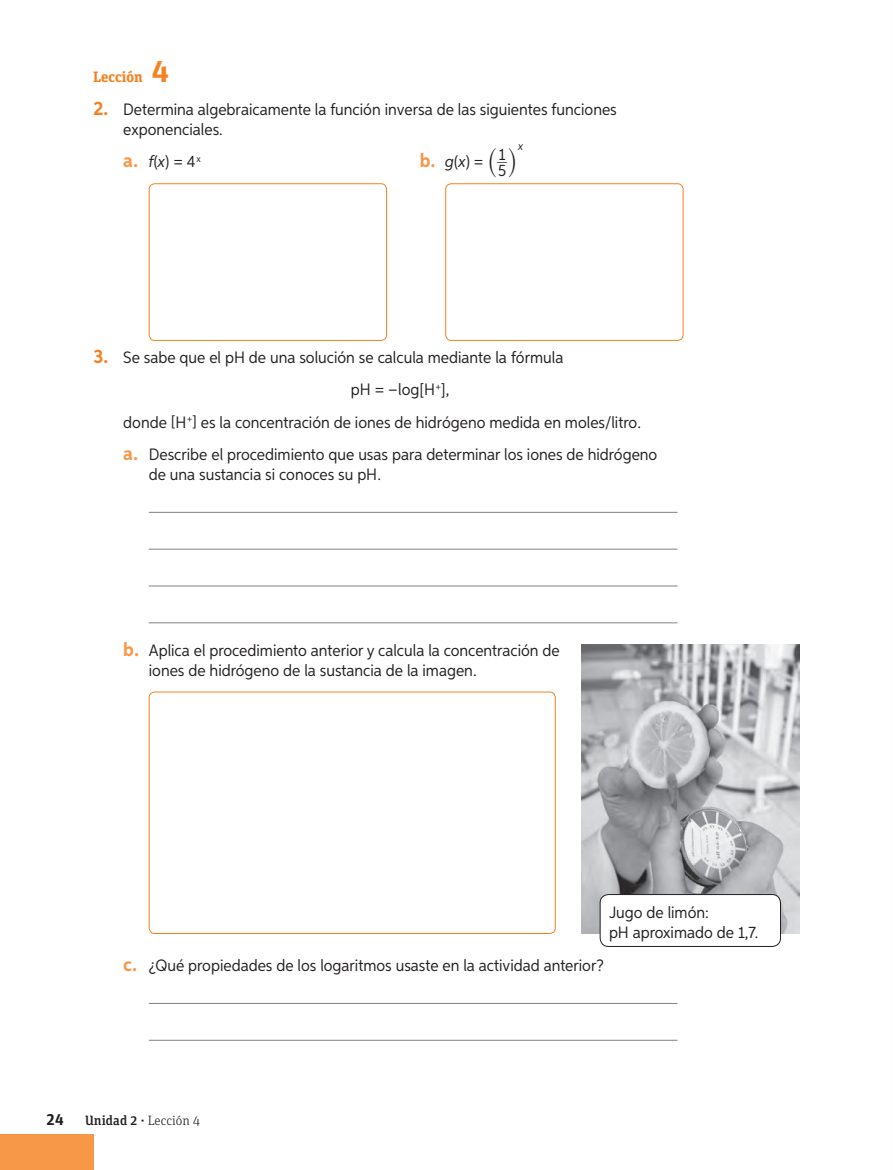
<style>
.page{position:relative;width:893px;height:1170px;background:#fff}
.page>*{position:absolute;margin:0;border:0;box-sizing:border-box;transform-origin:0 0}
.t1{font:16.5px/19.8px "Aspira Nar";color:#231f20}
.t2{font:700 15.6px "Unit Slab Pro";color:#231f20}
.t3{font:700 15px "Unit Slab Pro";color:#f58220}
.t4{font:14.1px "STIX General";color:#231f20;scale:.72 1}
.t5{font:500 13.5px "Unit Slab Pro";color:#231f20}
.t6{font:italic 11.55px "Aspira Nar";color:#231f20}
.s1{font-size:30px}
.s2{font-weight:700;font-size:19.5px;color:#f58220}
.s3{font-weight:700;font-size:19.5px;color:#f79848}
.s4{font-style:italic}
.s5{font-family:"Aspira Nar";font-size:16.5px}
.s6{font-size:14.85px}
.s7{font-weight:300}
</style>
<div class="page">
<div style="left:149px;top:183px;width:238px;height:158px;border:1px solid #f58220;border-radius:6px"></div>
<div style="left:445px;top:183px;width:238px;height:158px;border:1px solid #f58220;border-radius:6px"></div>
<hr style="left:149px;top:512px;width:528px;height:1px;background:#808285">
<hr style="left:149px;top:548px;width:528px;height:1px;background:#808285">
<hr style="left:149px;top:585px;width:528px;height:1px;background:#808285">
<hr style="left:149px;top:622px;width:528px;height:1px;background:#808285">
<div style="left:149px;top:691px;width:407px;height:242px;border:1px solid #f58220;border-radius:6px"></div>
<hr style="left:149px;top:1002px;width:528px;height:1px;background:#808285">
<hr style="left:149px;top:1039px;width:528px;height:1px;background:#808285">
<img style="left:581px;top:644px;width:218px;height:289px">
<div style="left:600px;top:894px;width:180px;height:52px;background:#fff;border-radius:9px"></div>
<div style="left:600px;top:894px;width:181px;height:52px;border:1px solid #231f20;border-radius:9px"></div>
<div style="left:0;top:1134px;width:94px;height:35px;background:#f79848"></div>
<p class="t3" style="left:93px;top:66px;width:77px">Lección <span class="s1">4</span></p>
<p class="t1" style="left:123px;top:99px;width:495px;text-indent:-30px"><span class="s2">2.</span> Determina algebraicamente la función inversa de las siguientes funciones exponenciales.</p>
<p class="t1" style="left:123px;top:151px;width:79px"><span class="s3">a.</span> <span class="s4">f</span>(<span class="s4">x</span>) = 4<sup>x</sup></p>
<p class="t1" style="left:420px;top:151px;width:79px"><span class="s3">b.</span> <span class="s4">g</span>(<span class="s4">x</span>) = <sub>(</sub></p>
<p class="t4" style="left:497px;top:147px;width:16px">_ _<span class="s5">1</span></p>
<p class="t1" style="left:498px;top:160px;width:21px">5<sup>)</sup></p>
<p class="t6" style="left:518px;top:139px;width:7px">x</p>
<p class="t1" style="left:94px;top:347px;width:471px"><span class="s2">3.</span> Se sabe que el pH de una solución se calcula mediante la fórmula</p>
<p class="t1" style="left:351px;top:379px;width:100px">pH = − log[H<sup>+</sup>],</p>
<p class="t1" style="left:123px;top:412px;width:520px">donde <span class="s6">[</span>H<sup>+</sup><span class="s6">]</span> es la concentración de iones de hidrógeno medida en moles/litro.</p>
<p class="t1" style="left:123px;top:444px;width:536px"><span class="s3">a.</span> Describe el procedimiento que usas para determinar los iones de hidrógeno</p>
<p class="t1" style="left:149px;top:464px;width:234px">de una sustancia si conoces su pH.</p>
<p class="t1" style="left:149px;top:640px;width:412px;text-indent:-26px"><span class="s3">b.</span> Aplica el procedimiento anterior y calcula la concentración de iones de hidrógeno de la sustancia de la imagen.</p>
<p class="t1" style="left:609px;top:901px;width:151px">Jugo de limón:<br>pH aproximado de 1,7.</p>
<p class="t1" style="left:123px;top:955px;width:482px"><span class="s3">c.</span> ¿Qué propiedades de los logaritmos usaste en la actividad anterior?</p>
<p class="t2" style="left:47px;top:1108px;width:19px">24</p>
<p class="t5" style="left:85px;top:1110px;width:117px">Unidad 2 · <span class="s7">Lección 4</span></p>
</div>
